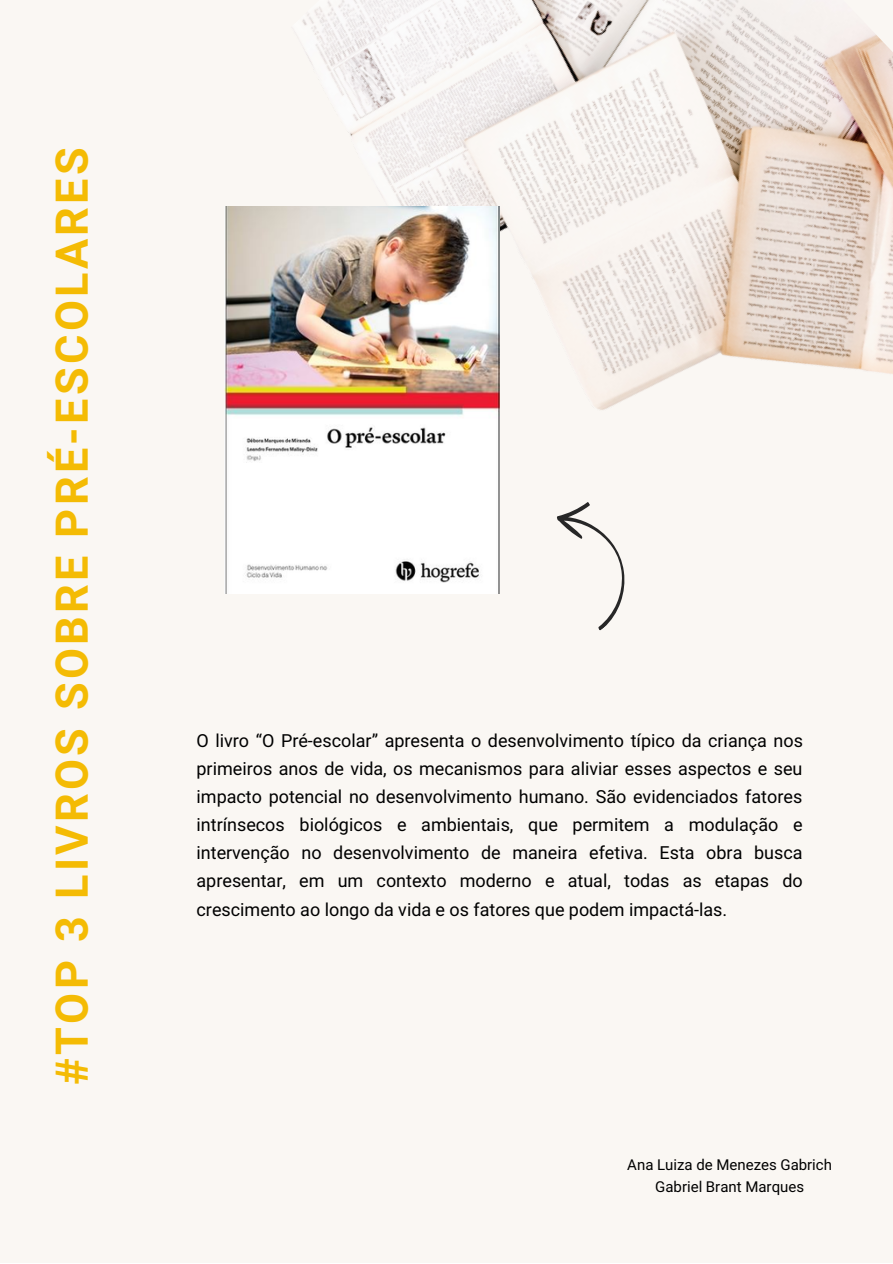
<style>
.page{position:relative;width:893px;height:1264px;background:#fff}
.page>*{position:absolute;margin:0;border:0;box-sizing:border-box;transform-origin:0 0}
.t1{font:700 45px "Araboto";letter-spacing:.075em;color:#f4bb04}
.t2{font:18px/28px "Araboto";color:#000;text-align:justify}
.t3{font:15px/22.5px "Araboto";color:#000;text-align:center}
</style>
<div class="page">
<div style="left:0;top:0;width:892px;height:1262px;background:#faf7f3"></div>
<img style="left:225px;top:0;width:667px;height:594px">
<img style="left:224px;top:207px;width:275px;height:386px">
<svg style="left:531px;top:496px;width:122px;height:135px"></svg>
<h1 class="t1" style="left:46px;top:1084px;width:939px;rotate:-90deg">#TOP 3 LIVROS SOBRE PRÉ-ESCOLARES</h1>
<p class="t2" style="left:196px;top:727px;width:608px">O livro “O Pré-escolar” apresenta o desenvolvimento típico da criança nos primeiros anos de vida, os mecanismos para aliviar esses aspectos e seu impacto potencial no desenvolvimento humano. São evidenciados fatores intrínsecos biológicos e ambientais, que permitem a modulação e intervenção no desenvolvimento de maneira efetiva. Esta obra busca apresentar, em um contexto moderno e atual, todas as etapas do crescimento ao longo da vida e os fatores que podem impactá-las.</p>
<p class="t3" style="left:627px;top:1153px;width:206px">Ana Luiza de Menezes Gabrich<br>Gabriel Brant Marques</p>
</div>
